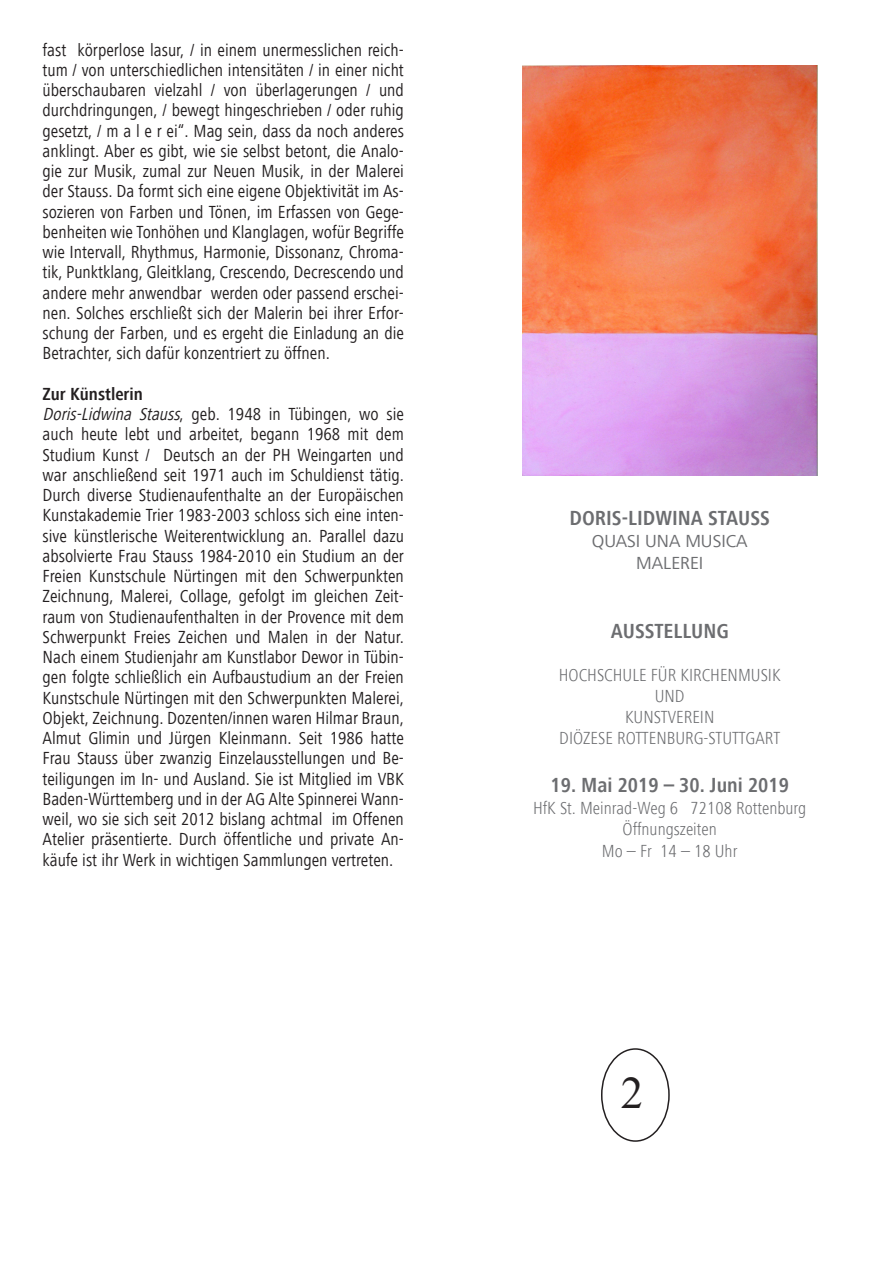
<style>
.page{position:relative;width:893px;height:1263px;background:#fff}
.page>*{position:absolute;margin:0;border:0;box-sizing:border-box;transform-origin:0 0}
.t1{font:45px "Times New Roman";color:#231f20}
.t2{font:700 condensed 21px "Frutiger Next LT";color:#6c6d70}
.t3{font:condensed 18px/20.2px "Frutiger Next LT";color:#231f20;text-align:justify}
.t4{font:300 condensed 18px "Frutiger Next LT";color:#6c6d70}
.t5{font:18px "Frutiger Next LT";color:#6c6d70}
.t6{font:700 condensed 18px "Frutiger Next LT";color:#231f20}
.s1{font-style:italic}
</style>
<div class="page">
<img style="left:522px;top:66px;width:295px;height:409px">
<div style="left:601px;top:1048px;width:69px;height:94px;border:2px solid #231f20;border-radius:50%"></div>
<p class="t3" style="left:43px;top:39px;width:363px">fast körperlose lasur, / in einem unermesslichen reich&shy;tum / von unterschiedlichen intensitäten / in einer nicht überschaubaren vielzahl / von überlagerungen / und durchdringungen, / bewegt hingeschrieben / oder ruhig gesetzt, / m a l e r ei“. Mag sein, dass da noch anderes anklingt. Aber es gibt, wie sie selbst betont, die Analo&shy;gie zur Musik, zumal zur Neuen Musik, in der Malerei der Stauss. Da formt sich eine eigene Objektivität im As&shy;sozieren von Farben und Tönen, im Erfassen von Gege&shy;benheiten wie Tonhöhen und Klanglagen, wofür Begriffe wie Intervall, Rhythmus, Harmonie, Dissonanz, Chroma&shy;tik, Punktklang, Gleitklang, Crescendo, Decrescendo und andere mehr anwendbar werden oder passend erschei&shy;nen. Solches erschließt sich der Malerin bei ihrer Erfor&shy;schung der Farben, und es ergeht die Einladung an die Betrachter, sich dafür konzentriert zu öffnen.</p>
<p class="t6" style="left:43px;top:384px;width:102px">Zur Künstlerin</p>
<p class="t3" style="left:43px;top:404px;width:363px"><span class="s1">Doris-Lidwina Stauss</span>, geb. 1948 in Tübingen, wo sie auch heute lebt und arbeitet, begann 1968 mit dem Studium Kunst / Deutsch an der PH Weingarten und war anschließend seit 1971 auch im Schuldienst tätig.<br>Durch diverse Studienaufenthalte an der Europäischen Kunstakademie Trier 1983-2003 schloss sich eine inten&shy;sive künstlerische Weiterentwicklung an. Parallel dazu absolvierte Frau Stauss 1984-2010 ein Studium an der Freien Kunstschule Nürtingen mit den Schwerpunkten Zeichnung, Malerei, Collage, gefolgt im gleichen Zeit&shy;raum von Studienaufenthalten in der Provence mit dem Schwerpunkt Freies Zeichen und Malen in der Natur.<br>Nach einem Studienjahr am Kunstlabor Dewor in Tübin&shy;gen folgte schließlich ein Aufbaustudium an der Freien Kunstschule Nürtingen mit den Schwerpunkten Malerei, Objekt, Zeichnung. Dozenten/innen waren Hilmar Braun, Almut Glimin und Jürgen Kleinmann. Seit 1986 hatte Frau Stauss über zwanzig Einzelausstellungen und Be&shy;teiligungen im In- und Ausland. Sie ist Mitglied im VBK Baden-Württemberg und in der AG Alte Spinnerei Wann&shy;weil, wo sie sich seit 2012 bislang achtmal im Offenen Atelier präsentierte. Durch öffentliche und private An&shy;käufe ist ihr Werk in wichtigen Sammlungen vertreten.</p>
<p class="t2" style="left:569px;top:507px;width:202px">DORIS-LIDWINA STAUSS</p>
<p class="t5" style="left:592px;top:531px;width:157px">QUASI UNA MUSICA</p>
<p class="t5" style="left:636px;top:553px;width:69px">MALEREI</p>
<p class="t2" style="left:611px;top:620px;width:120px">AUSSTELLUNG</p>
<p class="t4" style="left:559px;top:665px;width:223px">HOCHSCHULE FÜR KIRCHENMUSIK</p>
<p class="t4" style="left:655px;top:686px;width:31px">UND</p>
<p class="t4" style="left:625px;top:707px;width:91px">KUNSTVEREIN</p>
<p class="t4" style="left:559px;top:728px;width:222px">DIÖZESE ROTTENBURG-STUTTGART</p>
<p class="t2" style="left:551px;top:774px;width:240px">19. Mai 2019 – 30. Juni 2019</p>
<p class="t4" style="left:533px;top:798px;width:275px">HfK St. Meinrad-Weg 6 72108 Rottenburg</p>
<p class="t4" style="left:622px;top:819px;width:96px">Öffnungszeiten</p>
<p class="t4" style="left:602px;top:841px;width:137px">Mo – Fr 14 – 18 Uhr</p>
<p class="t1" style="left:621px;top:1061px;width:24px">2</p>
</div>
